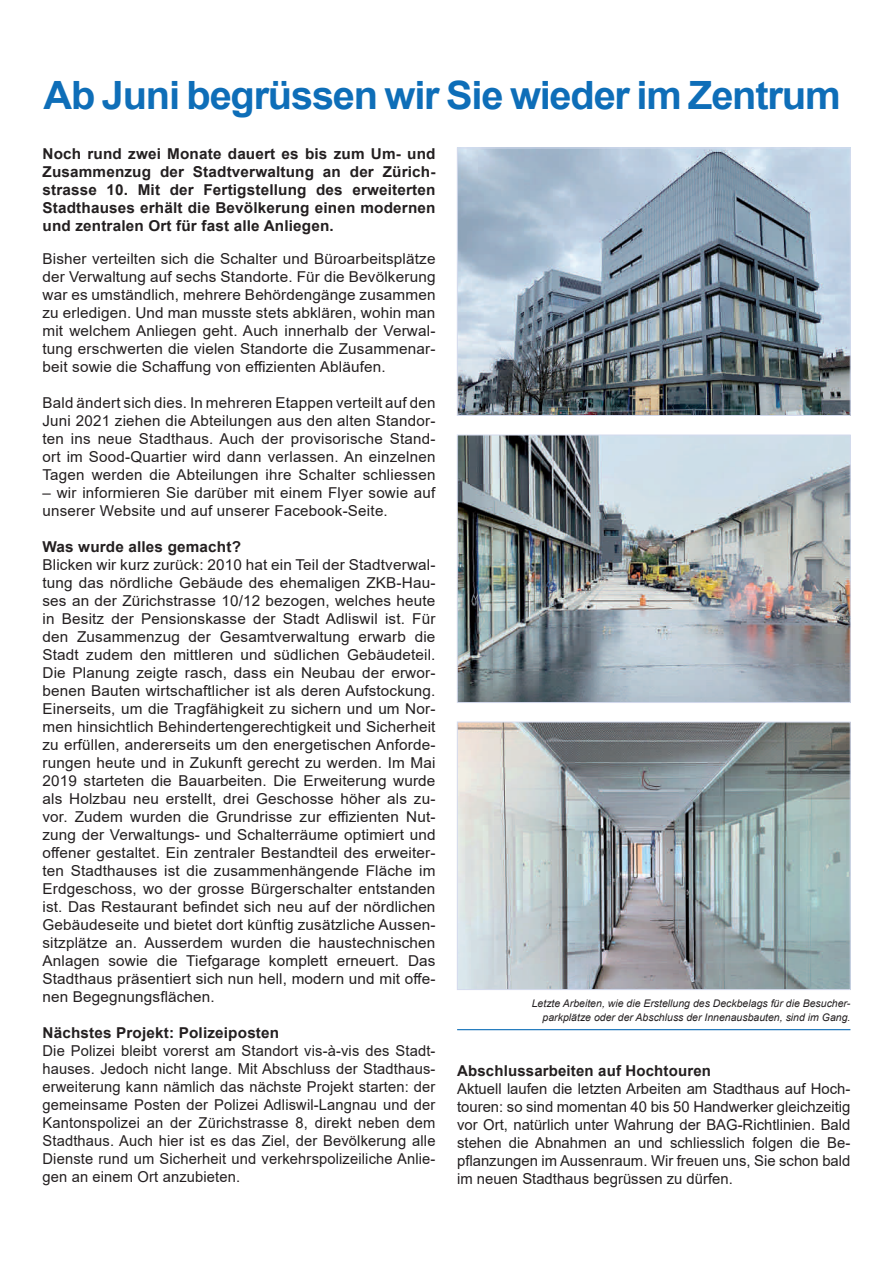
<style>
.page{position:relative;width:893px;height:1263px;background:#fff}
.page>*{position:absolute;margin:0;border:0;box-sizing:border-box;transform-origin:0 0}
.t1{font:700 39px "Arial";letter-spacing:-.03em;color:#0e6eb8}
.Lauftext_richtig{font:15px/18px "Arial";letter-spacing:.01em;color:#231f20;text-align:justify}
.Lauftext_richtig-2{font:700 15px/18px "Arial";letter-spacing:.01em;color:#231f20;text-align:justify}
.Bildlegende{font:italic 10.5px/13.5px "Arial";color:#231f20;text-align:right}
</style>
<div class="page">
<img style="left:459px;top:150px;width:389px;height:264px">
<div style="left:457px;top:148px;width:393px;height:268px;border:1px solid #d4daee"></div>
<img style="left:459px;top:724px;width:389px;height:264px">
<div style="left:457px;top:722px;width:393px;height:268px;border:1px solid #d4daee"></div>
<img style="left:459px;top:437px;width:389px;height:264px">
<div style="left:457px;top:435px;width:393px;height:268px;border:1px solid #d4daee"></div>
<hr style="left:457px;top:1029px;width:393px;height:1px;background:#0e6eb8">
<p class="t1" style="left:44px;top:68px;width:799px">Ab Juni begrüssen wir Sie wieder im Zentrum</p>
<p class="Lauftext_richtig-2" style="left:43px;top:145px;width:395px">Noch rund zwei Monate dauert es bis zum Um- und Zusammenzug der Stadtverwaltung an der Zürich&shy;strasse 10. Mit der Fertigstellung des erweiterten Stadthauses erhält die Bevölkerung einen modernen und zentralen Ort für fast alle Anliegen.</p>
<p class="Lauftext_richtig" style="left:43px;top:249px;width:395px">Bisher verteilten sich die Schalter und Büroarbeitsplätze der Verwaltung auf sechs Standorte. Für die Bevölkerung war es umständlich, mehrere Behördengänge zusammen zu erledigen. Und man musste stets abklären, wohin man mit welchem Anliegen geht. Auch innerhalb der Verwal&shy;tung erschwerten die vielen Standorte die Zusammenar&shy;beit sowie die Schaffung von effizienten Abläufen.</p>
<p class="Lauftext_richtig" style="left:43px;top:393px;width:395px">Bald ändert sich dies. In mehreren Etappen verteilt auf den Juni 2021 ziehen die Abteilungen aus den alten Standor&shy;ten ins neue Stadthaus. Auch der provisorische Stand&shy;ort im Sood-Quartier wird dann verlassen. An einzelnen Tagen werden die Abteilungen ihre Schalter schliessen</p>
<p class="Lauftext_richtig" style="left:43px;top:483px;width:394px">– wir informieren Sie darüber mit einem Flyer sowie auf unserer Website und auf unserer Facebook-Seite.</p>
<p class="Lauftext_richtig-2" style="left:43px;top:538px;width:200px">Was wurde alles gemacht?</p>
<p class="Lauftext_richtig" style="left:43px;top:555px;width:395px">Blicken wir kurz zurück: 2010 hat ein Teil der Stadtverwal&shy;tung das nördliche Gebäude des ehemaligen ZKB-Hau&shy;ses an der Zürichstrasse 10/12 bezogen, welches heute in Besitz der Pensionskasse der Stadt Adliswil ist. Für den Zusammenzug der Gesamtverwaltung erwarb die Stadt zudem den mittleren und südlichen Gebäudeteil.<br>Die Planung zeigte rasch, dass ein Neubau der erwor&shy;benen Bauten wirtschaftlicher ist als deren Aufstockung.<br>Einerseits, um die Tragfähigkeit zu sichern und um Nor&shy;men hinsichtlich Behindertengerechtigkeit und Sicherheit zu erfüllen, andererseits um den energetischen Anforde&shy;rungen heute und in Zukunft gerecht zu werden. Im Mai 2019 starteten die Bauarbeiten. Die Erweiterung wurde als Holzbau neu erstellt, drei Geschosse höher als zu&shy;vor. Zudem wurden die Grundrisse zur effizienten Nut&shy;zung der Verwaltungs- und Schalterräume optimiert und offener gestaltet. Ein zentraler Bestandteil des erweiter&shy;ten Stadthauses ist die zusammenhängende Fläche im Erdgeschoss, wo der grosse Bürgerschalter entstanden ist. Das Restaurant befindet sich neu auf der nördlichen Gebäudeseite und bietet dort künftig zusätzliche Aussen&shy;sitzplätze an. Ausserdem wurden die haustechnischen Anlagen sowie die Tiefgarage komplett erneuert. Das Stadthaus präsentiert sich nun hell, modern und mit offe&shy;nen Begegnungsflächen.</p>
<p class="Lauftext_richtig-2" style="left:43px;top:1024px;width:238px">Nächstes Projekt: Polizeiposten</p>
<p class="Lauftext_richtig" style="left:43px;top:1041px;width:395px">Die Polizei bleibt vorerst am Standort vis-à-vis des Stadt&shy;hauses. Jedoch nicht lange. Mit Abschluss der Stadthaus&shy;erweiterung kann nämlich das nächste Projekt starten: der gemeinsame Posten der Polizei Adliswil-Langnau und der Kantonspolizei an der Zürichstrasse 8, direkt neben dem Stadthaus. Auch hier ist es das Ziel, der Bevölkerung alle Dienste rund um Sicherheit und verkehrspolizeiliche Anlie&shy;gen an einem Ort anzubieten.</p>
<p class="Bildlegende" style="left:532px;top:997px;width:320px">Letzte Arbeiten, wie die Erstellung des Deckbelags für die Besucher&shy;parkplätze oder der Abschluss der Innenausbauten, sind im Gang.</p>
<p class="Lauftext_richtig-2" style="left:457px;top:1062px;width:255px">Abschlussarbeiten auf Hochtouren</p>
<p class="Lauftext_richtig" style="left:457px;top:1080px;width:395px">Aktuell laufen die letzten Arbeiten am Stadthaus auf Hoch&shy;touren: so sind momentan 40 bis 50 Handwerker gleichzeitig vor Ort, natürlich unter Wahrung der BAG-Richtlinien. Bald stehen die Abnahmen an und schliesslich folgen die Be&shy;pflanzungen im Aussenraum. Wir freuen uns, Sie schon bald im neuen Stadthaus begrüssen zu dürfen.</p>
</div>
